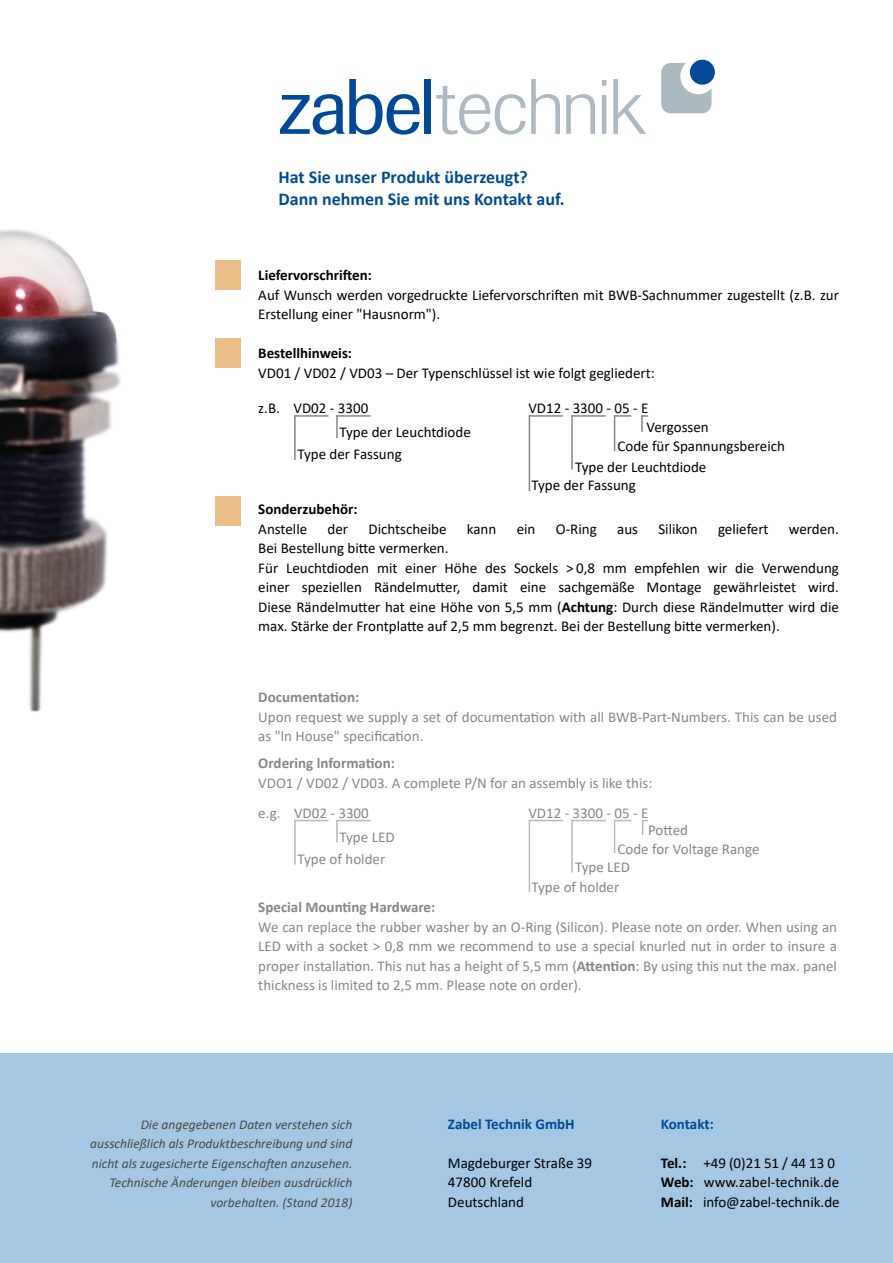
<style>
.page{position:relative;width:893px;height:1263px;background:#fff}
.page>*{position:absolute;margin:0;border:0;box-sizing:border-box;transform-origin:0 0}
.t1{font:700 18px/21.6px "Calibri";color:#004b96}
.t2{font:15px/19.5px "Calibri";color:#000}
.t3{font:15px/19.5px "Calibri";color:#878782}
.t4{font:700 15px "Calibri";color:#878782}
.t5{font:700 15px "Calibri";color:#000}
.t6{font:700 15px "Calibri";letter-spacing:-.005em;color:#004b96}
.t7{font:italic 13.5px/19.5px "Calibri";color:#4a4946;text-align:right}
.s1{font-weight:700}
</style>
<div class="page">
<div style="left:216px;top:260px;width:25px;height:29px;background:#ebbe87"></div>
<div style="left:216px;top:338px;width:25px;height:30px;background:#ebbe87"></div>
<div style="left:216px;top:496px;width:25px;height:29px;background:#ebbe87"></div>
<div style="left:0;top:1054px;width:893px;height:209px;background:#a4c8e3"></div>
<svg style="left:280px;top:79px;width:140px;height:56px"></svg>
<div style="left:424px;top:79px;width:7px;height:55px;background:#00489a"></div>
<svg style="left:436px;top:79px;width:124px;height:56px"></svg>
<svg style="left:566px;top:94px;width:29px;height:40px"></svg>
<svg style="left:602px;top:80px;width:4px;height:54px"></svg>
<svg style="left:613px;top:79px;width:33px;height:55px"></svg>
<svg style="left:661px;top:63px;width:50px;height:50px"></svg>
<div style="left:690px;top:60px;width:25px;height:25px;background:#00489a;border-radius:50%"></div>
<img style="left:0;top:229px;width:121px;height:483px">
<hr style="left:336px;top:415px;width:35px;height:2px;background:#878782">
<hr style="left:294px;top:415px;width:35px;height:2px;background:#878782">
<hr style="left:529px;top:415px;width:34px;height:2px;background:#878782">
<hr style="left:571px;top:415px;width:35px;height:2px;background:#878782">
<svg style="left:615px;top:415px;width:16px;height:2px"></svg>
<hr style="left:336px;top:415px;width:2px;height:23px;background:#878782">
<hr style="left:294px;top:415px;width:2px;height:45px;background:#878782">
<hr style="left:614px;top:415px;width:1px;height:36px;background:#878782">
<hr style="left:571px;top:415px;width:2px;height:54px;background:#878782">
<hr style="left:529px;top:415px;width:1px;height:76px;background:#878782">
<hr style="left:336px;top:820px;width:35px;height:1px;background:#b7b7be">
<hr style="left:294px;top:820px;width:35px;height:1px;background:#b7b7be">
<hr style="left:529px;top:820px;width:34px;height:1px;background:#b7b7be">
<hr style="left:571px;top:820px;width:35px;height:1px;background:#b7b7be">
<svg style="left:615px;top:820px;width:16px;height:1px"></svg>
<hr style="left:336px;top:820px;width:2px;height:23px;background:#b7b7be">
<hr style="left:294px;top:820px;width:2px;height:44px;background:#b7b7be">
<hr style="left:614px;top:820px;width:1px;height:33px;background:#b7b7be">
<hr style="left:571px;top:820px;width:2px;height:53px;background:#b7b7be">
<hr style="left:529px;top:820px;width:1px;height:72px;background:#b7b7be">
<svg style="left:641px;top:415px;width:7px;height:17px"></svg>
<svg style="left:642px;top:820px;width:6px;height:15px"></svg>
<p class="t1" style="left:279px;top:166px;width:288px">Hat Sie unser Produkt überzeugt?<br>Dann nehmen Sie mit uns Kontakt auf.</p>
<p class="t5" style="left:258px;top:265px;width:115px">Liefervorschriften:</p>
<p class="t2" style="left:258px;top:285px;width:582px">Auf Wunsch werden vorgedruckte Liefervorschriften mit BWB-Sachnummer zugestellt (z.B. zur<br>Erstellung einer "Hausnorm").</p>
<p class="t5" style="left:258px;top:343px;width:95px">Bestellhinweis:</p>
<p class="t2" style="left:258px;top:363px;width:398px">VD01 / VD02 / VD03 – Der Typenschlüssel ist wie folgt gegliedert:</p>
<p class="t2" style="left:258px;top:398px;width:111px">z.B. VD02 - 3300</p>
<p class="t2" style="left:528px;top:398px;width:121px">VD12 - 3300 - 05 - E</p>
<p class="t2" style="left:297px;top:421px;width:175px;line-height:21.5px;text-indent:42px">Type der Leuchtdiode<br>Type der Fassung</p>
<p class="t2" style="left:647px;top:416px;width:64px">Vergossen</p>
<p class="t2" style="left:575px;top:436px;width:211px;line-height:20.2px;text-indent:42px">Code für Spannungsbereich<br>Type der Leuchtdiode</p>
<p class="t2" style="left:531px;top:475px;width:106px">Type der Fassung</p>
<p class="t5" style="left:258px;top:499px;width:101px">Sonderzubehör:</p>
<p class="t2" style="left:258px;top:519px;width:50px">Anstelle</p>
<p class="t2" style="left:328px;top:519px;width:22px">der</p>
<p class="t2" style="left:368px;top:519px;width:80px">Dichtscheibe</p>
<p class="t2" style="left:467px;top:519px;width:31px">kann</p>
<p class="t2" style="left:517px;top:519px;width:20px">ein</p>
<p class="t2" style="left:556px;top:519px;width:43px">O-Ring</p>
<p class="t2" style="left:617px;top:519px;width:22px">aus</p>
<p class="t2" style="left:658px;top:519px;width:41px">Silikon</p>
<p class="t2" style="left:718px;top:519px;width:52px">geliefert</p>
<p class="t2" style="left:789px;top:519px;width:52px">werden.</p>
<p class="t2" style="left:258px;top:538px;width:582px">Bei Bestellung bitte vermerken.<br>Für Leuchtdioden mit einer Höhe des Sockels &gt; 0,8 mm empfehlen wir die Verwendung einer speziellen Rändelmutter, damit eine sachgemäße Montage gewährleistet wird.<br>Diese Rändelmutter hat eine Höhe von 5,5 mm (<span class="s1">Achtung</span>: Durch diese Rändelmutter wird die max. Stärke der Frontplatte auf 2,5 mm begrenzt. Bei der Bestellung bitte vermerken).</p>
<p class="t4" style="left:258px;top:687px;width:102px">Documentation:</p>
<p class="t3" style="left:258px;top:706px;width:580px">Upon request we supply a set of documentation with all BWB-Part-Numbers. This can be used as "ln House" specification.</p>
<p class="t4" style="left:258px;top:753px;width:138px">Ordering lnformation:</p>
<p class="t3" style="left:258px;top:772px;width:396px">VDO1 / VD02 / VD03. A complete P/N for an assembly is like this:</p>
<p class="t3" style="left:258px;top:803px;width:112px">e.g. VD02 - 3300</p>
<p class="t3" style="left:528px;top:803px;width:121px">VD12 - 3300 - 05 - E</p>
<p class="t3" style="left:297px;top:826px;width:99px;line-height:21.5px;text-indent:42px">Type LED<br>Type of holder</p>
<p class="t3" style="left:575px;top:839px;width:186px;line-height:18.1px;text-indent:42px">Code for Voltage Range<br>Type LED</p>
<p class="t3" style="left:531px;top:876px;width:89px">Type of holder</p>
<p class="t3" style="left:648px;top:820px;width:42px">Potted</p>
<p class="t4" style="left:258px;top:897px;width:178px">Special Mounting Hardware:</p>
<p class="t3" style="left:258px;top:916px;width:580px;text-align:justify">We can replace the rubber washer by an O-Ring (Silicon). Please note on order. When using an LED with a socket &gt; 0,8 mm we recommend to use a special knurled nut in order to insure a proper installation. This nut has a height of 5,5 mm (<span class="s1">Attention</span>: By using this nut the max. panel thickness is limited to 2,5 mm. Please note on order).</p>
<p class="t7" style="left:90px;top:1114px;width:264px">Die angegebenen Daten verstehen sich ausschließlich als Produktbeschreibung und sind nicht als zugesicherte Eigenschaften anzusehen.<br>Technische Änderungen bleiben ausdrücklich vorbehalten. (Stand 2018)</p>
<p class="t6" style="left:448px;top:1113px;width:128px">Zabel Technik GmbH</p>
<p class="t2" style="left:448px;top:1153px;width:146px">Magdeburger Straße 39<br>47800 Krefeld<br>Deutschland</p>
<p class="t6" style="left:661px;top:1113px;width:54px">Kontakt:</p>
<p class="t2" style="left:661px;top:1153px;width:180px"><span class="s1">Tel.:</span> +49 (0)21 51 / 44 13 0<br><span class="s1">Web:</span> www.zabel-technik.de<br><span class="s1">Mail:</span> info@zabel-technik.de</p>
</div>
